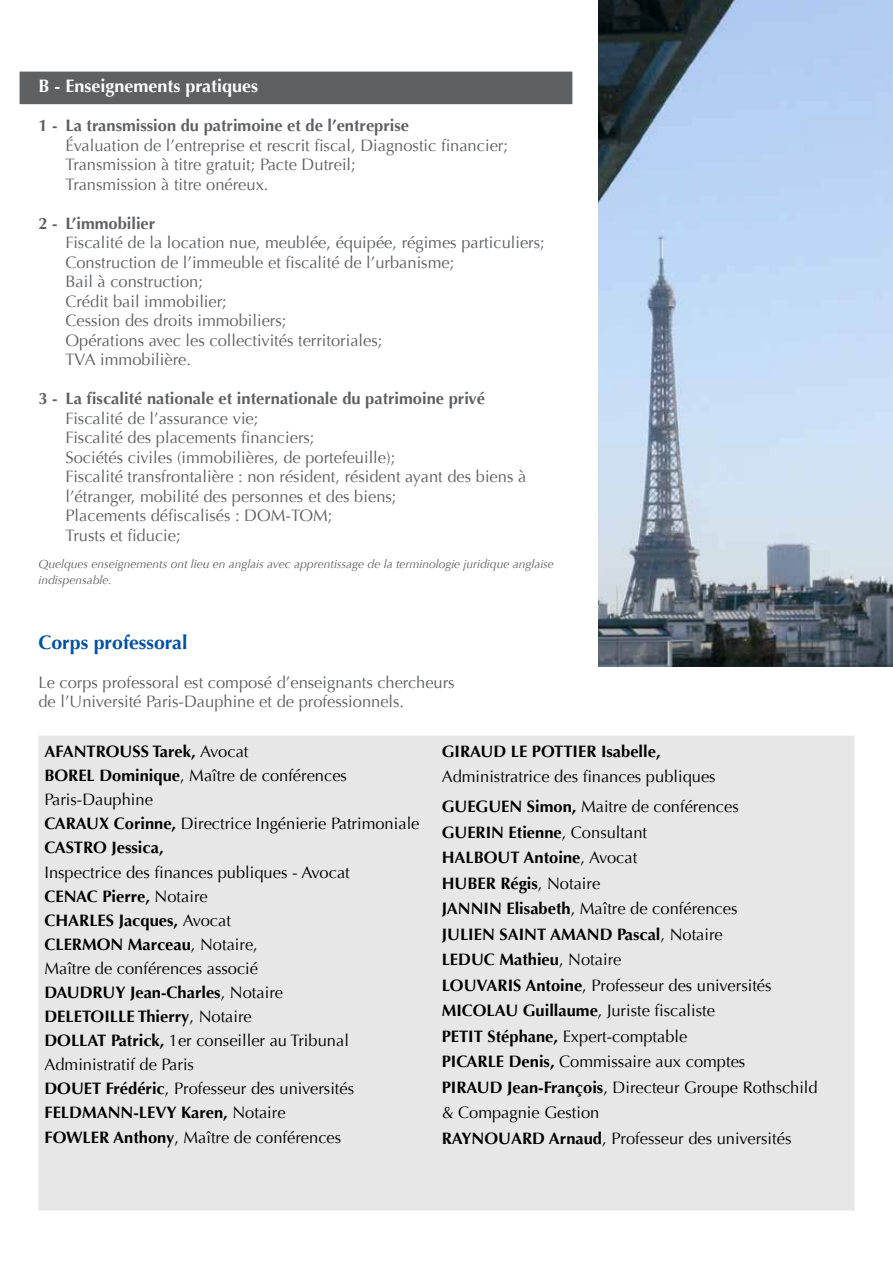
<style>
.page{position:relative;width:893px;height:1263px;background:#fff}
.page>*{position:absolute;margin:0;border:0;box-sizing:border-box;transform-origin:0 0}
.t1{font:700 19.5px "Optima";color:#00509e}
.t2{font:700 18px "Optima";color:#fff}
.t3{font:16.5px/24px "Optima";color:#000}
.t4{font:16.5px/19.5px "Optima";color:#5f6062}
.t5{font:700 16.5px "Optima";color:#5f6062}
.t6{font:700 16.5px "Optima";color:#000}
.t7{font:italic 12px/16.5px "Optima";color:#5f6062}
.s1{font-weight:700}
</style>
<div class="page">
<div style="left:20px;top:72px;width:552px;height:32px;background:#5f6062"></div>
<img style="left:599px;top:0;width:294px;height:666px">
<div style="left:38px;top:736px;width:816px;height:474px;background:#e7e7e7"></div>
<p class="t2" style="left:38px;top:76px;width:221px">B - Enseignements pratiques</p>
<p class="t5" style="left:38px;top:116px;width:372px">1 - La transmission du patrimoine et de l’entreprise</p>
<p class="t4" style="left:65px;top:136px;width:444px">Évaluation de l’entreprise et rescrit fiscal, Diagnostic financier;<br>Transmission à titre gratuit; Pacte Dutreil;<br>Transmission à titre onéreux.</p>
<p class="t5" style="left:38px;top:214px;width:118px">2 - L’immobilier</p>
<p class="t4" style="left:65px;top:233px;width:481px">Fiscalité de la location nue, meublée, équipée, régimes particuliers; Construction de l’immeuble et fiscalité de l’urbanisme;<br>Bail à construction;<br>Crédit bail immobilier;<br>Cession des droits immobiliers;<br>Opérations avec les collectivités territoriales;<br>TVA immobilière.</p>
<p class="t5" style="left:38px;top:389px;width:448px">3 - La fiscalité nationale et internationale du patrimoine privé</p>
<p class="t4" style="left:65px;top:409px;width:462px">Fiscalité de l’assurance vie;<br>Fiscalité des placements financiers;<br>Sociétés civiles (immobilières, de portefeuille);<br>Fiscalité transfrontalière : non résident, résident ayant des biens à l’étranger, mobilité des personnes et des biens;<br>Placements défiscalisés : DOM-TOM;<br>Trusts et fiducie;</p>
<p class="t7" style="left:38px;top:556px;width:517px">Quelques enseignements ont lieu en anglais avec apprentissage de la terminologie juridique anglaise indispensable.</p>
<p class="t1" style="left:38px;top:631px;width:150px">Corps professoral</p>
<p class="t4" style="left:38px;top:672px;width:418px">Le corps professoral est composé d’enseignants chercheurs de l’Université Paris-Dauphine et de professionnels.</p>
<p class="t3" style="left:44px;top:739px;width:377px"><span class="s1">AFANTROUSS Tarek,</span> Avocat<br><span class="s1">BOREL Dominique</span>, Maître de conférences<br>Paris-Dauphine<br><span class="s1">CARAUX Corinne,</span> Directrice Ingénierie Patrimoniale<br><span class="s1">CASTRO Jessica,</span></p>
<p class="t3" style="left:44px;top:861px;width:311px">Inspectrice des finances publiques - Avocat<br><span class="s1">CENAC Pierre,</span> Notaire<br><span class="s1">CHARLES Jacques,</span> Avocat<br><span class="s1">CLERMON Marceau</span>, Notaire,<br>Maître de conférences associé<br><span class="s1">DAUDRUY Jean-Charles</span>, Notaire<br><span class="s1">DELETOILLE Thierry</span>, Notaire<br><span class="s1">DOLLAT Patrick,</span> 1er conseiller au Tribunal<br>Administratif de Paris<br><span class="s1">DOUET Frédéric</span>, Professeur des universités<br><span class="s1">FELDMANN-LEVY Karen,</span> Notaire<br><span class="s1">FOWLER Anthony</span>, Maître de conférences</p>
<p class="t6" style="left:442px;top:742px;width:220px">GIRAUD LE POTTIER Isabelle,</p>
<p class="t3" style="left:442px;top:762px;width:299px;line-height:30px">Administratrice des finances publiques<br><span class="s1">GUEGUEN Simon,</span> Maitre de conférences</p>
<p class="t3" style="left:442px;top:820px;width:377px;line-height:25.5px"><span class="s1">GUERIN Etienne</span>, Consultant<br><span class="s1">HALBOUT Antoine</span>, Avocat<br><span class="s1">HUBER Régis</span>, Notaire<br><span class="s1">JANNIN Elisabeth</span>, Maître de conférences<br><span class="s1">JULIEN SAINT AMAND Pascal</span>, Notaire<br><span class="s1">LEDUC Mathieu</span>, Notaire<br><span class="s1">LOUVARIS Antoine</span>, Professeur des universités <span class="s1">MICOLAU Guillaume</span>, Juriste fiscaliste<br><span class="s1">PETIT Stéphane,</span> Expert-comptable<br><span class="s1">PICARLE Denis,</span> Commissaire aux comptes<br><span class="s1">PIRAUD Jean-François</span>, Directeur Groupe Rothschild &amp; Compagnie Gestion<br><span class="s1">RAYNOUARD Arnaud</span>, Professeur des universités</p>
</div>
